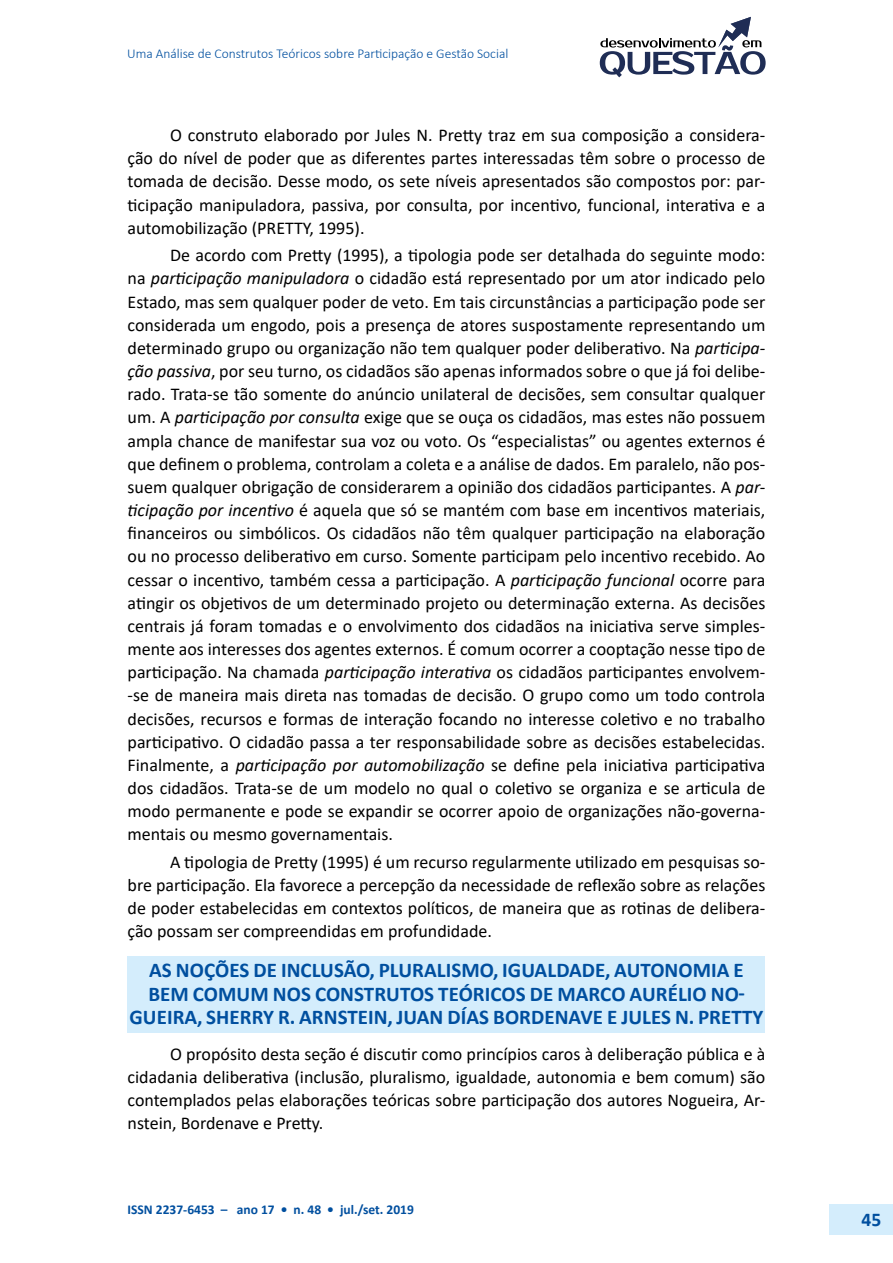
<style>
.page{position:relative;width:893px;height:1263px;background:#fff}
.page>*{position:absolute;margin:0;border:0;box-sizing:border-box;transform-origin:0 0}
.t1{font:700 21px/23.1px "Calibri";letter-spacing:.005em;color:#004f9f;text-align:center}
.t2{font:700 19.5px "Calibri";color:#004f9f}
.t3{font:18px/23.1px "Calibri";color:#000;text-align:justify}
.t4{font:300 13.5px "Calibri";color:#004f9f}
.t5{font:700 13.5px "Calibri";color:#004f9f}
.s1{font-style:italic}
</style>
<div class="page">
<div style="left:829px;top:1204px;width:64px;height:30px;background:#d4edfc"></div>
<svg style="left:600px;top:17px;width:166px;height:60px"></svg>
<div style="left:128px;top:956px;width:637px;height:76px;background:#d4edfc"></div>
<p class="t4" style="left:127px;top:45px;width:383px">Uma Análise de Construtos Teóricos sobre Participação e Gestão Social</p>
<p class="t3" style="left:128px;top:123px;width:639px;text-indent:43px">O construto elaborado por Jules N. Pretty traz em sua composição a considera&shy;ção do nível de poder que as diferentes partes interessadas têm sobre o processo de tomada de decisão. Desse modo, os sete níveis apresentados são compostos por: par&shy;ticipação manipuladora, passiva, por consulta, por incentivo, funcional, interativa e a automobilização (PRETTY, 1995).</p>
<p class="t3" style="left:128px;top:243px;width:639px;text-indent:43px">De acordo com Pretty (1995), a tipologia pode ser detalhada do seguinte modo: na <span class="s1">participação manipuladora</span> o cidadão está representado por um ator indicado pelo Estado, mas sem qualquer poder de veto. Em tais circunstâncias a participação pode ser considerada um engodo, pois a presença de atores suspostamente representando um determinado grupo ou organização não tem qualquer poder deliberativo. Na <span class="s1">participa&shy;ção passiva</span>, por seu turno, os cidadãos são apenas informados sobre o que já foi delibe&shy;rado. Trata-se tão somente do anúncio unilateral de decisões, sem consultar qualquer um. A <span class="s1">participação por consulta</span> exige que se ouça os cidadãos, mas estes não possuem ampla chance de manifestar sua voz ou voto. Os “especialistas” ou agentes externos é que definem o problema, controlam a coleta e a análise de dados. Em paralelo, não pos&shy;suem qualquer obrigação de considerarem a opinião dos cidadãos participantes. A <span class="s1">par&shy;ticipação por incentivo</span> é aquela que só se mantém com base em incentivos materiais, financeiros ou simbólicos. Os cidadãos não têm qualquer participação na elaboração ou no processo deliberativo em curso. Somente participam pelo incentivo recebido. Ao cessar o incentivo, também cessa a participação. A <span class="s1">participação funcional</span> ocorre para atingir os objetivos de um determinado projeto ou determinação externa. As decisões centrais já foram tomadas e o envolvimento dos cidadãos na iniciativa serve simples&shy;mente aos interesses dos agentes externos. É comum ocorrer a cooptação nesse tipo de participação. Na chamada <span class="s1">participação interativa</span> os cidadãos participantes envolvem--se de maneira mais direta nas tomadas de decisão. O grupo como um todo controla decisões, recursos e formas de interação focando no interesse coletivo e no trabalho participativo. O cidadão passa a ter responsabilidade sobre as decisões estabelecidas.<br>Finalmente, a <span class="s1">participação por automobilização</span> se define pela iniciativa participativa dos cidadãos. Trata-se de um modelo no qual o coletivo se organiza e se articula de modo permanente e pode se expandir se ocorrer apoio de organizações não-governa&shy;mentais ou mesmo governamentais.</p>
<p class="t3" style="left:128px;top:850px;width:639px;text-indent:43px">A tipologia de Pretty (1995) é um recurso regularmente utilizado em pesquisas so&shy;bre participação. Ela favorece a percepção da necessidade de reflexão sobre as relações de poder estabelecidas em contextos políticos, de maneira que as rotinas de delibera&shy;ção possam ser compreendidas em profundidade.</p>
<p class="t1" style="left:129px;top:959px;width:635px">AS NOÇÕES DE INCLUSÃO, PLURALISMO, IGUALDADE, AUTONOMIA E<br>BEM COMUM NOS CONSTRUTOS TEÓRICOS DE MARCO AURÉLIO NO-<br>GUEIRA, SHERRY R. ARNSTEIN, JUAN DÍAS BORDENAVE E JULES N. PRETTY</p>
<p class="t3" style="left:128px;top:1042px;width:639px;text-indent:43px">O propósito desta seção é discutir como princípios caros à deliberação pública e à cidadania deliberativa (inclusão, pluralismo, igualdade, autonomia e bem comum) são contemplados pelas elaborações teóricas sobre participação dos autores Nogueira, Ar&shy;nstein, Bordenave e Pretty.</p>
<p class="t5" style="left:128px;top:1200px;width:288px">ISSN 2237-6453 – ano 17 • n. 48 • jul./set. 2019</p>
<p class="t2" style="left:862px;top:1206px;width:21px">45</p>
</div>
